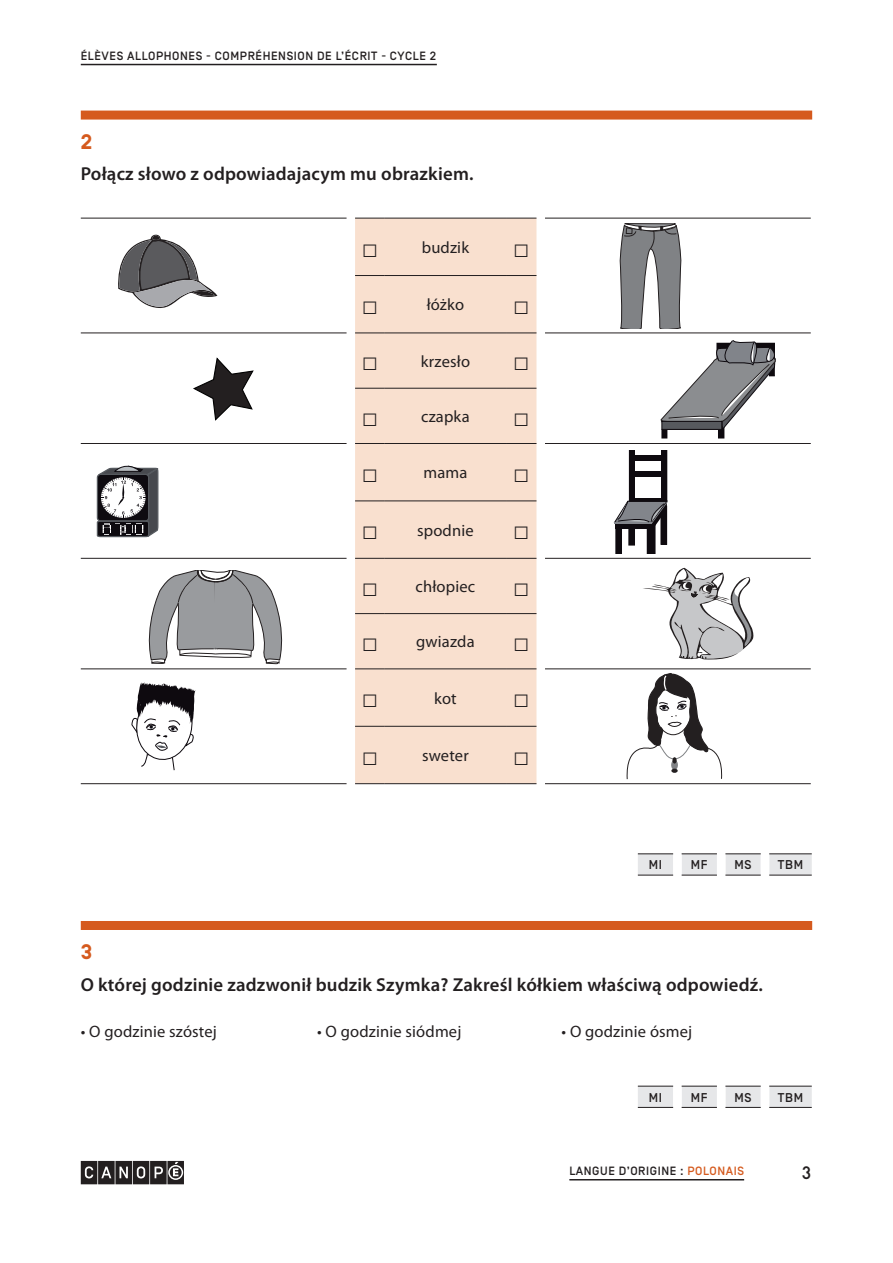
<style>
.page{position:relative;width:893px;height:1263px;background:#fff}
.page>*{position:absolute;margin:0;border:0;box-sizing:border-box;transform-origin:0 0}
.t1{font:27px "Arial Narrow";color:#231f20}
.t2{font:700 21px "Simplon BP";color:#d55a1e}
.t3{font:600 18.75px "Myriad Pro";letter-spacing:.01em;color:#231f20}
.t4{font:500 18px "Simplon BP Mono";color:#231f20}
.t5{font:16.5px "Myriad Pro";letter-spacing:.01em;color:#231f20}
.t6{font:500 12.75px "Simplon BP";letter-spacing:.05em;color:#231f20}
.t7{font:500 12px "Simplon BP";letter-spacing:.05em;color:#231f20}
.s1{font-family:"Arial Narrow";font-size:27px}
.s2{color:#d55a1e}
</style>
<div class="page">
<hr style="left:81px;top:64px;width:356px;height:1px;background:#231f20">
<svg style="left:81px;top:1161px;width:103px;height:23px;background:#4b4849"></svg>
<hr style="left:569px;top:1179px;width:175px;height:1px;background:#231f20">
<div style="left:81px;top:111px;width:731px;height:9px;background:#d55a1e"></div>
<div style="left:81px;top:921px;width:731px;height:9px;background:#d55a1e"></div>
<div style="left:355px;top:219px;width:181px;height:564px;background:#f9e0cf"></div>
<hr style="left:355px;top:218px;width:30px;height:1px;background:#231f20">
<hr style="left:385px;top:218px;width:121px;height:1px;background:#231f20">
<hr style="left:506px;top:218px;width:30px;height:1px;background:#231f20">
<hr style="left:355px;top:275px;width:30px;height:1px;background:#231f20">
<hr style="left:385px;top:275px;width:121px;height:1px;background:#231f20">
<hr style="left:506px;top:275px;width:30px;height:1px;background:#231f20">
<hr style="left:355px;top:333px;width:30px;height:1px;background:#231f20">
<hr style="left:385px;top:333px;width:121px;height:1px;background:#231f20">
<hr style="left:506px;top:333px;width:30px;height:1px;background:#231f20">
<hr style="left:355px;top:388px;width:30px;height:1px;background:#231f20">
<hr style="left:385px;top:388px;width:121px;height:1px;background:#231f20">
<hr style="left:506px;top:388px;width:30px;height:1px;background:#231f20">
<hr style="left:355px;top:443px;width:30px;height:1px;background:#231f20">
<hr style="left:385px;top:443px;width:121px;height:1px;background:#231f20">
<hr style="left:506px;top:443px;width:30px;height:1px;background:#231f20">
<hr style="left:355px;top:501px;width:30px;height:1px;background:#231f20">
<hr style="left:385px;top:501px;width:121px;height:1px;background:#231f20">
<hr style="left:506px;top:501px;width:30px;height:1px;background:#231f20">
<hr style="left:355px;top:558px;width:30px;height:1px;background:#231f20">
<hr style="left:385px;top:558px;width:121px;height:1px;background:#231f20">
<hr style="left:506px;top:558px;width:30px;height:1px;background:#231f20">
<hr style="left:355px;top:613px;width:30px;height:1px;background:#231f20">
<hr style="left:385px;top:613px;width:121px;height:1px;background:#231f20">
<hr style="left:506px;top:613px;width:30px;height:1px;background:#231f20">
<hr style="left:355px;top:669px;width:30px;height:1px;background:#231f20">
<hr style="left:385px;top:669px;width:121px;height:1px;background:#231f20">
<hr style="left:506px;top:669px;width:30px;height:1px;background:#231f20">
<hr style="left:355px;top:726px;width:30px;height:1px;background:#231f20">
<hr style="left:385px;top:726px;width:121px;height:1px;background:#231f20">
<hr style="left:506px;top:726px;width:30px;height:1px;background:#231f20">
<hr style="left:355px;top:783px;width:30px;height:1px;background:#231f20">
<hr style="left:385px;top:783px;width:121px;height:1px;background:#231f20">
<hr style="left:506px;top:783px;width:30px;height:1px;background:#231f20">
<hr style="left:81px;top:218px;width:266px;height:1px;background:#231f20">
<hr style="left:81px;top:333px;width:266px;height:1px;background:#231f20">
<hr style="left:81px;top:443px;width:266px;height:1px;background:#231f20">
<hr style="left:81px;top:558px;width:266px;height:1px;background:#231f20">
<hr style="left:81px;top:669px;width:266px;height:1px;background:#231f20">
<hr style="left:81px;top:783px;width:266px;height:1px;background:#231f20">
<hr style="left:545px;top:218px;width:266px;height:1px;background:#231f20">
<hr style="left:545px;top:333px;width:266px;height:1px;background:#231f20">
<hr style="left:545px;top:443px;width:266px;height:1px;background:#231f20">
<hr style="left:545px;top:558px;width:266px;height:1px;background:#231f20">
<hr style="left:545px;top:669px;width:266px;height:1px;background:#231f20">
<hr style="left:545px;top:783px;width:266px;height:1px;background:#231f20">
<svg style="left:638px;top:854px;width:174px;height:21px"></svg>
<hr style="left:638px;top:853px;width:35px;height:1px;background:#231f20">
<hr style="left:682px;top:853px;width:35px;height:1px;background:#231f20">
<hr style="left:725px;top:853px;width:36px;height:1px;background:#231f20">
<hr style="left:769px;top:853px;width:43px;height:1px;background:#231f20">
<hr style="left:638px;top:875px;width:35px;height:1px;background:#231f20">
<hr style="left:682px;top:875px;width:35px;height:1px;background:#231f20">
<hr style="left:725px;top:875px;width:36px;height:1px;background:#231f20">
<hr style="left:769px;top:875px;width:43px;height:1px;background:#231f20">
<svg style="left:638px;top:1086px;width:174px;height:21px"></svg>
<hr style="left:638px;top:1086px;width:35px;height:1px;background:#231f20">
<hr style="left:682px;top:1086px;width:35px;height:1px;background:#231f20">
<hr style="left:725px;top:1086px;width:36px;height:1px;background:#231f20">
<hr style="left:769px;top:1086px;width:43px;height:1px;background:#231f20">
<hr style="left:638px;top:1107px;width:35px;height:1px;background:#231f20">
<hr style="left:682px;top:1107px;width:35px;height:1px;background:#231f20">
<hr style="left:725px;top:1107px;width:36px;height:1px;background:#231f20">
<hr style="left:769px;top:1107px;width:43px;height:1px;background:#231f20">
<svg style="left:118px;top:234px;width:100px;height:74px"></svg>
<svg style="left:619px;top:223px;width:63px;height:105px"></svg>
<div style="left:662px;top:430px;width:5px;height:8px;background:#0e0a0f"></div>
<div style="left:718px;top:427px;width:6px;height:11px;background:#0e0a0f"></div>
<svg style="left:660px;top:340px;width:116px;height:90px"></svg>
<svg style="left:613px;top:450px;width:55px;height:104px"></svg>
<svg style="left:643px;top:568px;width:111px;height:92px"></svg>
<svg style="left:626px;top:673px;width:97px;height:106px"></svg>
<svg style="left:193px;top:357px;width:61px;height:64px"></svg>
<svg style="left:96px;top:465px;width:63px;height:73px"></svg>
<svg style="left:148px;top:570px;width:135px;height:95px"></svg>
<svg style="left:131px;top:682px;width:65px;height:89px"></svg>
<p class="t7" style="left:81px;top:49px;width:357px">ÉLÈVES ALLOPHONES - COMPRÉHENSION DE L’ÉCRIT - CYCLE 2</p>
<p class="t2" style="left:81px;top:130px;width:13px">2</p>
<p class="t3" style="left:81px;top:162px;width:394px">Połącz słowo z odpowiadajacym mu obrazkiem.</p>
<p class="t5" style="left:362px;top:237px;width:109px"><span class="s1">□</span> budzik</p>
<h1 class="t1" style="left:513px;top:227px;width:18px">□</h1>
<p class="t5" style="left:362px;top:295px;width:104px"><span class="s1">□</span> łóżko</p>
<h1 class="t1" style="left:513px;top:285px;width:18px">□</h1>
<p class="t5" style="left:362px;top:351px;width:110px"><span class="s1">□</span> krzesło</p>
<h1 class="t1" style="left:513px;top:341px;width:18px">□</h1>
<p class="t5" style="left:362px;top:406px;width:109px"><span class="s1">□</span> czapka</p>
<h1 class="t1" style="left:513px;top:396px;width:18px">□</h1>
<p class="t5" style="left:362px;top:463px;width:107px"><span class="s1">□</span> mama</p>
<h1 class="t1" style="left:513px;top:453px;width:18px">□</h1>
<p class="t5" style="left:362px;top:520px;width:113px"><span class="s1">□</span> spodnie</p>
<h1 class="t1" style="left:513px;top:510px;width:18px">□</h1>
<p class="t5" style="left:362px;top:576px;width:115px"><span class="s1">□</span> chłopiec</p>
<h1 class="t1" style="left:513px;top:566px;width:18px">□</h1>
<p class="t5" style="left:362px;top:632px;width:114px"><span class="s1">□</span> gwiazda</p>
<h1 class="t1" style="left:513px;top:622px;width:18px">□</h1>
<p class="t5" style="left:362px;top:688px;width:96px"><span class="s1">□</span> kot</p>
<h1 class="t1" style="left:513px;top:678px;width:18px">□</h1>
<p class="t5" style="left:362px;top:745px;width:108px"><span class="s1">□</span> sweter</p>
<h1 class="t1" style="left:513px;top:735px;width:18px">□</h1>
<p class="t6" style="left:649px;top:857px;width:15px">MI</p>
<p class="t6" style="left:691px;top:857px;width:18px">MF</p>
<p class="t6" style="left:734px;top:857px;width:19px">MS</p>
<p class="t6" style="left:778px;top:857px;width:27px">TBM</p>
<p class="t2" style="left:81px;top:940px;width:13px">3</p>
<p class="t3" style="left:81px;top:972px;width:684px">O której godzinie zadzwonił budzik Szymka? Zakreśl kółkiem właściwą odpowiedź.</p>
<p class="t5" style="left:81px;top:1021px;width:138px">• O godzinie szóstej</p>
<p class="t5" style="left:317px;top:1021px;width:146px">• O godzinie siódmej</p>
<p class="t5" style="left:561px;top:1021px;width:132px">• O godzinie ósmej</p>
<p class="t6" style="left:649px;top:1090px;width:15px">MI</p>
<p class="t6" style="left:691px;top:1090px;width:18px">MF</p>
<p class="t6" style="left:734px;top:1090px;width:19px">MS</p>
<p class="t6" style="left:778px;top:1090px;width:27px">TBM</p>
<p class="t7" style="left:569px;top:1164px;width:176px">LANGUE D’ORIGINE : <span class="s2">POLONAIS</span></p>
<p class="t4" style="left:801px;top:1161px;width:12px">3</p>
</div>
